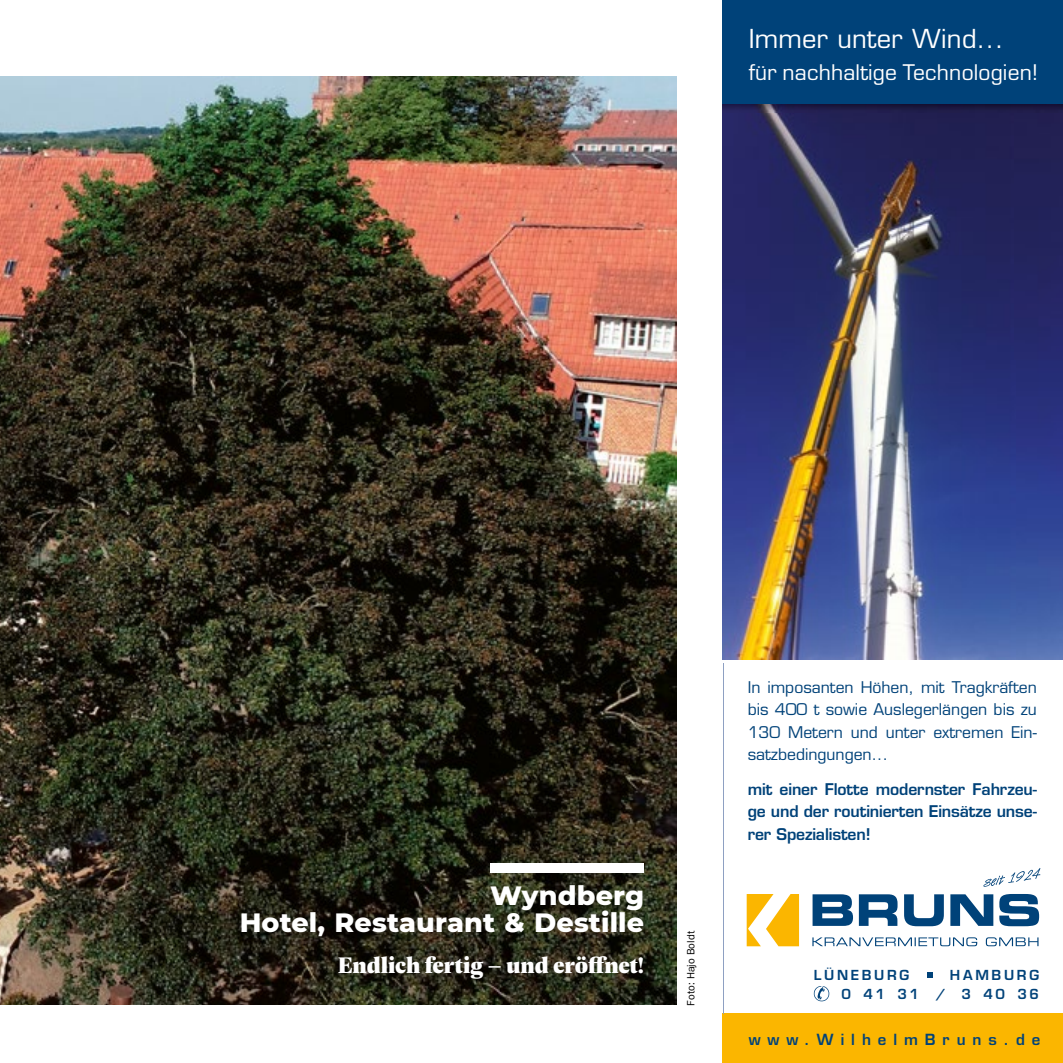
<style>
.page{position:relative;width:1063px;height:1063px;background:#fff}
.page>*{position:absolute;margin:0;border:0;box-sizing:border-box;transform-origin:0 0}
.t1{font:800 27px/27px "Montserrat";letter-spacing:.005em;color:#fff;text-align:right}
.t2{font:25.5px "Eurostile";letter-spacing:.01em;color:#fff}
.t3{font:900 24px "Geller Headline";color:#fff}
.t4{font:21px "Eurostile";letter-spacing:.01em;color:#fff}
.t5{font:15.75px/22.5px "Eurostile";color:#004279;text-align:justify}
.t6{font:600 15.75px/22.5px "Eurostile";letter-spacing:-.01em;color:#004279;text-align:justify}
.t7{font:600 15px "Eurostile";letter-spacing:.465em;color:#004279}
.t8{font:600 13.5px/19.5px "Eurostile";letter-spacing:.2em;color:#004279;text-align:right}
.t9{font:10.95px "Franklin Gothic URW Boo";letter-spacing:.005em;color:#000}
</style>
<div class="page">
<img style="left:0;top:76px;width:676px;height:929px">
<div style="left:490px;top:864px;width:154px;height:9px;background:#fff"></div>
<img style="left:723px;top:103px;width:340px;height:556px">
<div style="left:723px;top:0;width:340px;height:103px;background:#004279"></div>
<div style="left:723px;top:1013px;width:340px;height:50px;background:#fbb600"></div>
<svg style="left:927px;top:972px;width:6px;height:6px"></svg>
<svg style="left:814px;top:986px;width:15px;height:15px"></svg>
<svg style="left:813px;top:894px;width:226px;height:32px"></svg>
<svg style="left:812px;top:937px;width:227px;height:9px"></svg>
<svg style="left:747px;top:894px;width:52px;height:52px"></svg>
<svg style="left:983px;top:868px;width:57px;height:19px"></svg>
<hr style="left:723px;top:663px;width:1px;height:350px;background:#8ea0c2">
<h2 class="t2" style="left:749px;top:24px;width:257px">Immer unter Wind...</h2>
<h3 class="t4" style="left:749px;top:60px;width:291px">für nachhaltige Technologien!</h3>
<h1 class="t1" style="left:240px;top:880px;width:406px">Wyndberg<br>Hotel, Restaurant &amp; Destille</h1>
<h3 class="t3" style="left:338px;top:948px;width:308px">Endlich fertig – und eröffnet!</h3>
<p class="t9" style="left:684px;top:1006px;width:76px;rotate:-90deg">Foto: Hajo Boldt</p>
<p class="t5" style="left:748px;top:676px;width:291px">In imposanten Höhen, mit Tragkräften bis 400 t sowie Auslegerlängen bis zu 130 Metern und unter extremen Ein&shy;satzbedingungen...</p>
<p class="t6" style="left:748px;top:778px;width:291px">mit einer Flotte modernster Fahrzeu&shy;ge und der routinierten Einsätze unse&shy;rer Spezialisten!</p>
<p class="t8" style="left:814px;top:965px;width:97px">LÜNEBURG</p>
<p class="t8" style="left:842px;top:965px;width:199px">HAMBURG<br>0 41 31 / 3 40 36</p>
<p class="t7" style="left:749px;top:1030px;width:293px">www.WilhelmBruns.de</p>
</div>
